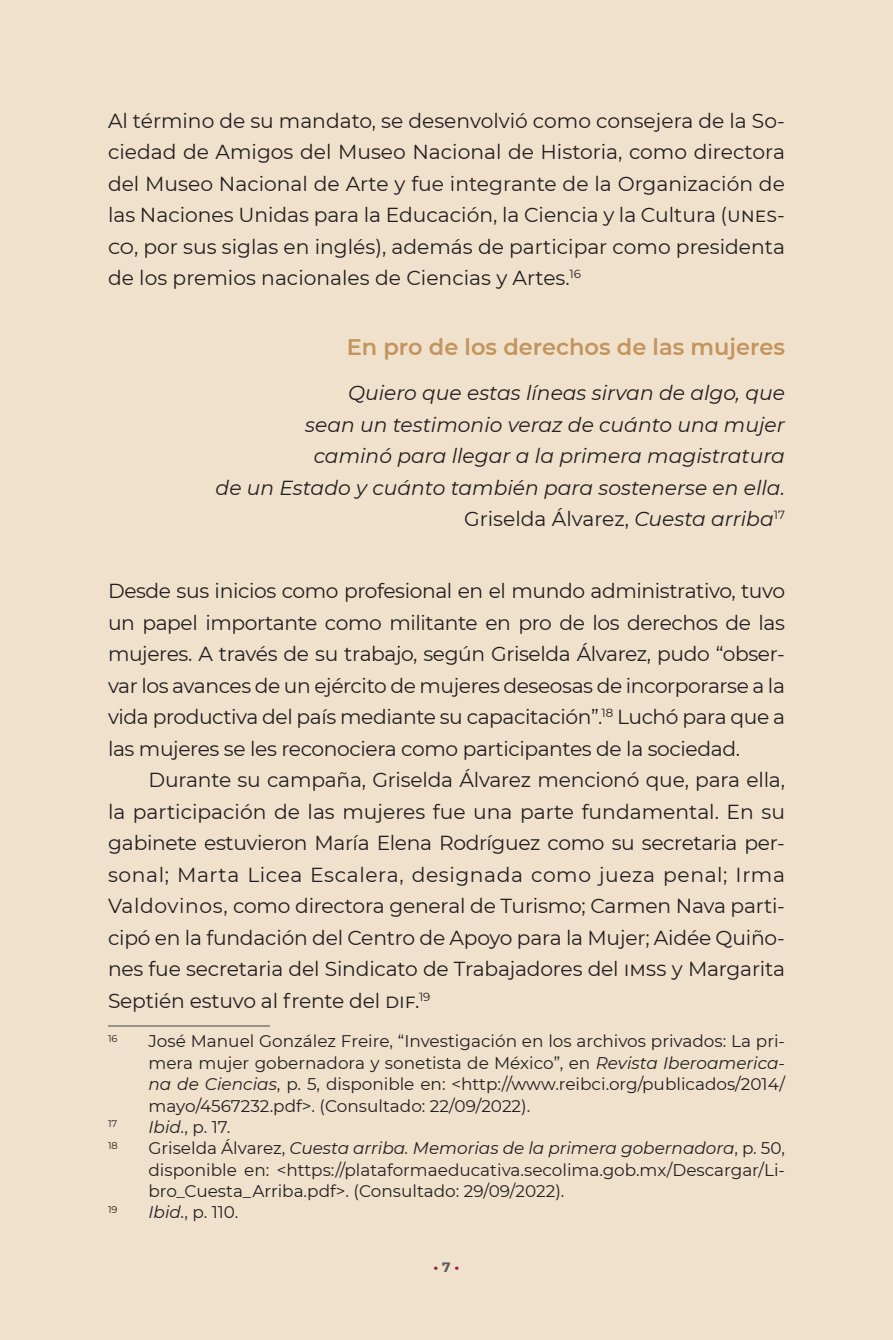
<style>
.page{position:relative;width:893px;height:1340px;background:#fff}
.page>*{position:absolute;margin:0;border:0;box-sizing:border-box;transform-origin:0 0}
.subtitulo_2{font:600 22.5px "Montserrat";color:#c3945d}
.cuerpo{font:20.25px/31.5px "Montserrat";letter-spacing:-.01em;color:#231f20;text-align:justify}
.Epifgrafe{font:italic 20.25px/31.5px "Montserrat";color:#231f20;text-align:right}
.Epifgrafe-2{font:20.25px "Montserrat";color:#231f20}
.Nota_pie{font:16.88px/21.4px "Montserrat";color:#231f20;text-align:justify}
.t1{font:700 13.5px "Montserrat";color:#a22240}
.Nota_pie-2{font:9.9px "Montserrat";color:#231f20}
.s1{font-style:italic}
.s2{color:#57585a}
</style>
<div class="page">
<div style="left:0;top:0;width:893px;height:1339px;background:#f0e1cc"></div>
<hr style="left:108px;top:1025px;width:162px;height:1px;background:#57585a">
<p class="cuerpo" style="left:108px;top:104px;width:678px">Al término de su mandato, se desenvolvió como consejera de la So&shy;ciedad de Amigos del Museo Nacional de Historia, como directora del Museo Nacional de Arte y fue integrante de la Organización de las Naciones Unidas para la Educación, la Ciencia y la Cultura (unes&shy;co, por sus siglas en inglés), además de participar como presidenta de los premios nacionales de Ciencias y Artes.<sup>16</sup></p>
<p class="subtitulo_2" style="left:347px;top:331px;width:440px">En pro de los derechos de las mujeres</p>
<p class="Epifgrafe" style="left:216px;top:376px;width:571px">Quiero que estas líneas sirvan de algo, que<br>sean un testimonio veraz de cuánto una mujer<br>caminó para llegar a la primera magistratura<br>de un Estado y cuánto también para sostenerse en ella.</p>
<p class="Epifgrafe-2" style="left:464px;top:505px;width:322px">Griselda Álvarez, <span class="s1">Cuesta arriba</span><sup>17</sup></p>
<p class="cuerpo" style="left:108px;top:574px;width:678px">Desde sus inicios como profesional en el mundo administrativo, tuvo un papel importante como militante en pro de los derechos de las mujeres. A través de su trabajo, según Griselda Álvarez, pudo “obser&shy;var los avances de un ejército de mujeres deseosas de incorporarse a la vida productiva del país mediante su capacitación”.<sup>18</sup> Luchó para que a las mujeres se les reconociera como participantes de la sociedad.</p>
<p class="cuerpo" style="left:108px;top:763px;width:678px;text-indent:40px">Durante su campaña, Griselda Álvarez mencionó que, para ella, la participación de las mujeres fue una parte fundamental. En su gabinete estuvieron María Elena Rodríguez como su secretaria per&shy;sonal; Marta Licea Escalera, designada como jueza penal; Irma Valdovinos, como directora general de Turismo; Carmen Nava parti&shy;cipó en la fundación del Centro de Apoyo para la Mujer; Aidée Quiño&shy;nes fue secretaria del Sindicato de Trabajadores del imss y Margarita Septién estuvo al frente del dif.<sup>19</sup></p>
<p class="Nota_pie-2" style="left:108px;top:1031px;width:11px">16</p>
<p class="Nota_pie" style="left:148px;top:1030px;width:638px">José Manuel González Freire, “Investigación en los archivos privados: La pri&shy;mera mujer gobernadora y sonetista de México”, en <span class="s1">Revista Iberoamerica&shy;na de Ciencias</span>, p. 5, disponible en: &lt;http://www.reibci.org/publicados/2014/ mayo/4567232.pdf&gt;. (Consultado: 22/09/2022).</p>
<p class="Nota_pie-2" style="left:108px;top:1116px;width:11px">17</p>
<p class="Nota_pie" style="left:148px;top:1115px;width:83px"><span class="s1">Ibid.</span>, p. 17.</p>
<p class="Nota_pie-2" style="left:108px;top:1138px;width:11px">18</p>
<p class="Nota_pie" style="left:148px;top:1136px;width:638px">Griselda Álvarez, <span class="s1">Cuesta arriba. Memorias de la primera gobernadora</span>, p. 50, disponible en: &lt;https://plataformaeducativa.secolima.gob.mx/Descargar/Li&shy;bro_Cuesta_Arriba.pdf&gt;. (Consultado: 29/09/2022).</p>
<p class="Nota_pie-2" style="left:108px;top:1202px;width:11px">19</p>
<p class="Nota_pie" style="left:148px;top:1201px;width:92px"><span class="s1">Ibid.</span>, p. 110.</p>
<p class="t1" style="left:434px;top:1257px;width:27px">•<span class="s2">7</span>•</p>
</div>
